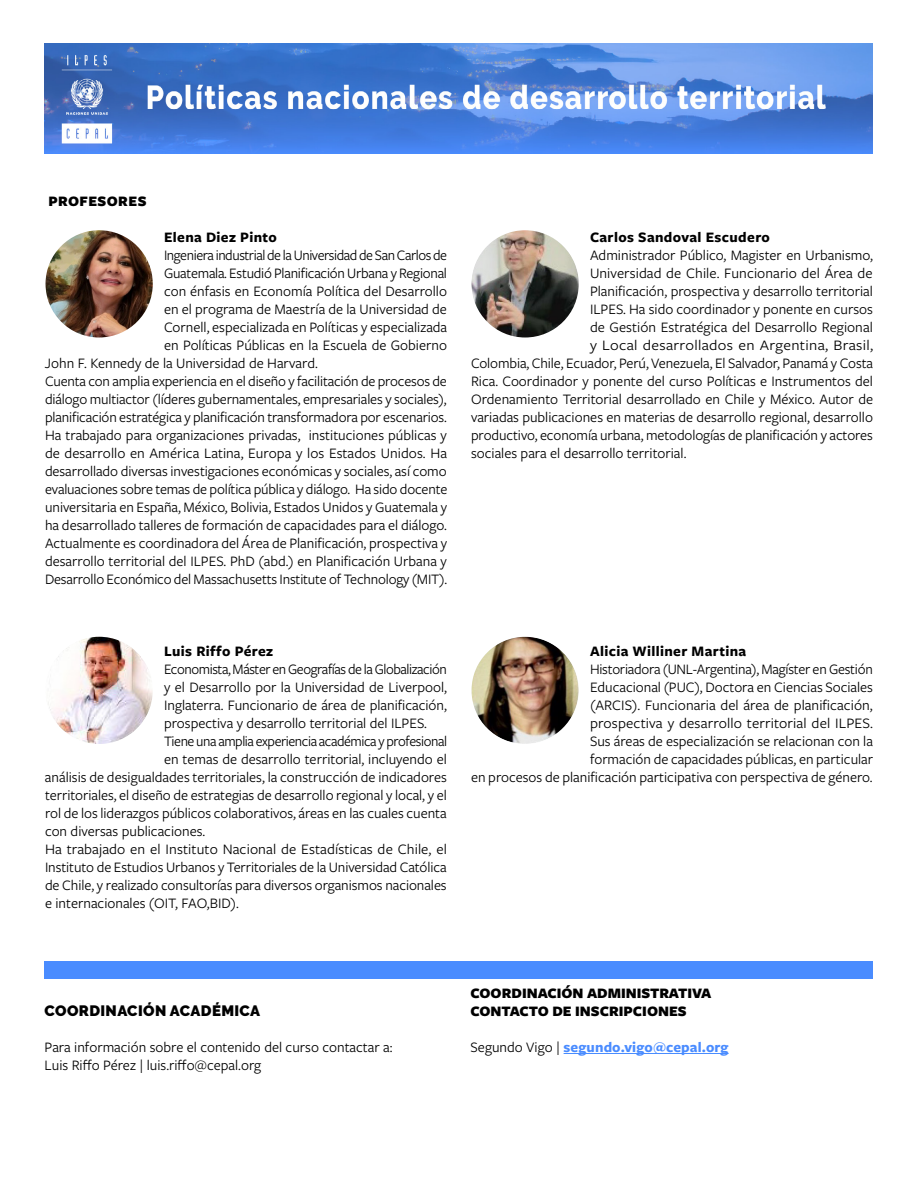
<style>
.page{position:relative;width:918px;height:1188px;background:#fff}
.page>*{position:absolute;margin:0;border:0;box-sizing:border-box;transform-origin:0 0}
.t1{font:15px/18px "Freight Sans Pro";color:#000;text-align:right}
.t2{font:15px "Freight Sans Pro";letter-spacing:-.03em;color:#000}
.t3{font:700 15px "Freight Sans Pro";letter-spacing:.025em;color:#000}
.t4{font:900 15px/18px "Freight Sans Pro";color:#000}
.t5{font:15px "Freight Sans Pro";letter-spacing:.02em;color:#000;scale:1.08 1}
.t6{font:700 15px "Freight Sans Pro";letter-spacing:.005em;color:#4a8cff}
.t7{font:900 15px "Raleway";letter-spacing:.025em;color:#000}
.t8{font:900 15px "Freight Sans Pro";letter-spacing:.025em;color:#000}
.s1{font-weight:400;color:#000}
</style>
<div class="page">
<img style="left:45px;top:44px;width:828px;height:110px">
<div style="left:45px;top:962px;width:828px;height:18px;background:#4a8cff"></div>
<hr style="left:564px;top:1053px;width:165px;height:1px;background:#4a8cff">
<img style="left:46px;top:230px;width:107px;height:108px;border-radius:54px">
<img style="left:46px;top:637px;width:107px;height:107px;border-radius:54px">
<img style="left:472px;top:230px;width:107px;height:108px;border-radius:54px">
<img style="left:472px;top:637px;width:107px;height:107px;border-radius:54px">
<p class="t8" style="left:48px;top:190px;width:100px">PROFESORES</p>
<p class="t3" style="left:164px;top:226px;width:114px">Elena Diez Pinto</p>
<p class="t2" style="left:164px;top:245px;width:285px">Ingeniera industrial de la Universidad de San Carlos de</p>
<p class="t1" style="left:164px;top:263px;width:284px">Guatemala. Estudió Planificación Urbana y Regional</p>
<p class="t1" style="left:164px;top:281px;width:284px">con énfasis en Economía Política del Desarrollo</p>
<p class="t1" style="left:164px;top:299px;width:285px">en el programa de Maestría de la Universidad de</p>
<p class="t1" style="left:164px;top:317px;width:285px">Cornell, especializada en Políticas y especializada</p>
<p class="t1" style="left:164px;top:335px;width:284px">en Políticas Públicas en la Escuela de Gobierno</p>
<p class="t1" style="left:45px;top:353px;width:274px">John F. Kennedy de la Universidad de Harvard.</p>
<p class="t1" style="left:45px;top:371px;width:403px">Cuenta con amplia experiencia en el diseño y facilitación de procesos de</p>
<p class="t1" style="left:45px;top:389px;width:403px">diálogo multiactor (líderes gubernamentales, empresariales y sociales),</p>
<p class="t1" style="left:45px;top:407px;width:403px">planificación estratégica y planificación transformadora por escenarios.</p>
<p class="t1" style="left:45px;top:425px;width:404px">Ha trabajado para organizaciones privadas, instituciones públicas y</p>
<p class="t1" style="left:45px;top:443px;width:404px">de desarrollo en América Latina, Europa y los Estados Unidos. Ha</p>
<p class="t1" style="left:45px;top:461px;width:403px">desarrollado diversas investigaciones económicas y sociales, así como</p>
<p class="t1" style="left:45px;top:479px;width:404px">evaluaciones sobre temas de política pública y diálogo. Ha sido docente</p>
<p class="t1" style="left:45px;top:497px;width:404px">universitaria en España, México, Bolivia, Estados Unidos y Guatemala y</p>
<p class="t1" style="left:45px;top:515px;width:404px">ha desarrollado talleres de formación de capacidades para el diálogo.</p>
<p class="t1" style="left:45px;top:533px;width:404px">Actualmente es coordinadora del Área de Planificación, prospectiva y</p>
<p class="t1" style="left:45px;top:551px;width:403px">desarrollo territorial del ILPES. PhD (abd.) en Planificación Urbana y</p>
<p class="t1" style="left:45px;top:569px;width:404px">Desarrollo Económico del Massachusetts Institute of Technology (MIT).</p>
<p class="t3" style="left:164px;top:640px;width:111px">Luis Riffo Pérez</p>
<p class="t2" style="left:164px;top:659px;width:284px">Economista, Máster en Geografías de la Globalización</p>
<p class="t1" style="left:164px;top:677px;width:284px">y el Desarrollo por la Universidad de Liverpool,</p>
<p class="t1" style="left:164px;top:695px;width:284px">Inglaterra. Funcionario de área de planificación,</p>
<p class="t1" style="left:164px;top:713px;width:265px">prospectiva y desarrollo territorial del ILPES.</p>
<p class="t2" style="left:164px;top:731px;width:285px">Tiene una amplia experiencia académica y profesional</p>
<p class="t1" style="left:164px;top:749px;width:284px">en temas de desarrollo territorial, incluyendo el</p>
<p class="t1" style="left:45px;top:767px;width:404px">análisis de desigualdades territoriales, la construcción de indicadores</p>
<p class="t1" style="left:45px;top:785px;width:403px">territoriales, el diseño de estrategias de desarrollo regional y local, y el</p>
<p class="t1" style="left:45px;top:803px;width:403px">rol de los liderazgos públicos colaborativos, áreas en las cuales cuenta</p>
<p class="t1" style="left:45px;top:821px;width:162px">con diversas publicaciones.</p>
<p class="t1" style="left:45px;top:839px;width:403px">Ha trabajado en el Instituto Nacional de Estadísticas de Chile, el</p>
<p class="t1" style="left:45px;top:857px;width:403px">Instituto de Estudios Urbanos y Territoriales de la Universidad Católica</p>
<p class="t1" style="left:45px;top:875px;width:403px">de Chile, y realizado consultorías para diversos organismos nacionales</p>
<p class="t1" style="left:45px;top:893px;width:195px">e internacionales (OIT, FAO,BID).</p>
<p class="t3" style="left:590px;top:226px;width:181px">Carlos Sandoval Escudero</p>
<p class="t1" style="left:590px;top:245px;width:284px">Administrador Público, Magister en Urbanismo,</p>
<p class="t1" style="left:590px;top:263px;width:284px">Universidad de Chile. Funcionario del Área de</p>
<p class="t1" style="left:590px;top:281px;width:284px">Planificación, prospectiva y desarrollo territorial</p>
<p class="t1" style="left:590px;top:299px;width:285px">ILPES. Ha sido coordinador y ponente en cursos</p>
<p class="t1" style="left:590px;top:317px;width:284px">de Gestión Estratégica del Desarrollo Regional</p>
<p class="t5" style="left:590px;top:335px;width:264px">y Local desarrollados en Argentina, Brasil,</p>
<p class="t1" style="left:471px;top:353px;width:404px">Colombia, Chile, Ecuador, Perú, Venezuela, El Salvador, Panamá y Costa</p>
<p class="t1" style="left:471px;top:371px;width:403px">Rica. Coordinador y ponente del curso Políticas e Instrumentos del</p>
<p class="t1" style="left:471px;top:389px;width:404px">Ordenamiento Territorial desarrollado en Chile y México. Autor de</p>
<p class="t1" style="left:471px;top:407px;width:403px">variadas publicaciones en materias de desarrollo regional, desarrollo</p>
<p class="t1" style="left:471px;top:425px;width:403px">productivo, economía urbana, metodologías de planificación y actores</p>
<p class="t1" style="left:471px;top:443px;width:217px">sociales para el desarrollo territorial.</p>
<p class="t3" style="left:590px;top:640px;width:158px">Alicia Williner Martina</p>
<p class="t1" style="left:471px;top:659px;width:404px">Historiadora (UNL-Argentina), Magíster en Gestión<br>Educacional (PUC), Doctora en Ciencias Sociales<br>(ARCIS). Funcionaria del área de planificación,<br>prospectiva y desarrollo territorial del ILPES.<br>Sus áreas de especialización se relacionan con la<br>formación de capacidades públicas, en particular<br>en procesos de planificación participativa con perspectiva de género.</p>
<p class="t7" style="left:45px;top:1002px;width:217px">COORDINACIÓN ACADÉMICA</p>
<p class="t1" style="left:45px;top:1037px;width:350px;text-align:left">Para información sobre el contenido del curso contactar a:<br>Luis Riffo Pérez | luis.riffo@cepal.org</p>
<p class="t4" style="left:471px;top:983px;width:242px">COORDINACIÓN ADMINISTRATIVA<br>CONTACTO DE INSCRIPCIONES</p>
<p class="t6" style="left:471px;top:1036px;width:259px"><span class="s1">Segundo Vigo |</span> segundo.vigo@cepal.org</p>
</div>
